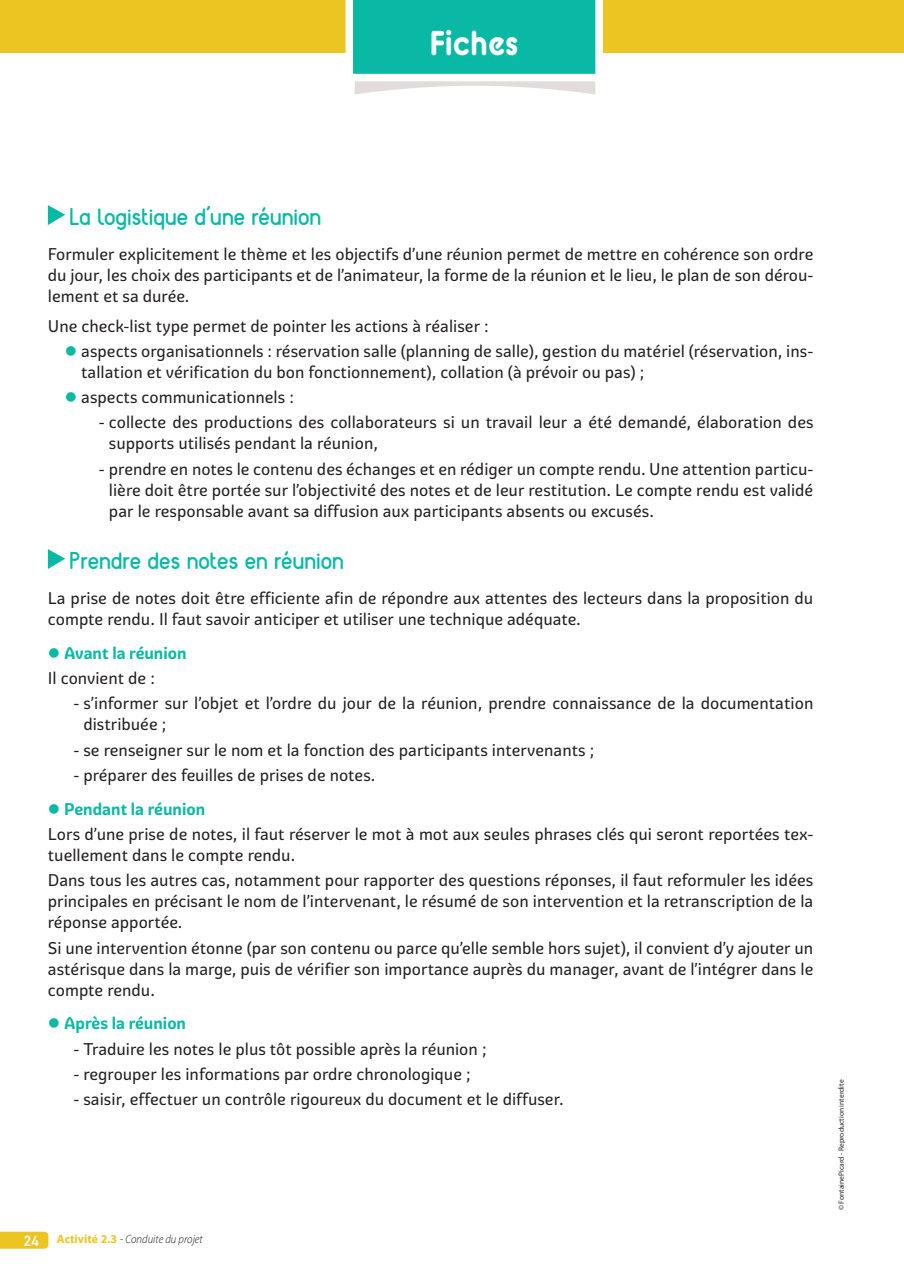
<style>
.page{position:relative;width:904px;height:1279px;background:#fff}
.page>*{position:absolute;margin:0;border:0;box-sizing:border-box;transform-origin:0 0}
.t1{font:700 34.5px "BC Alphapipe RB";color:#fff;scale:.9 1}
.Style_de_paragraphe{font:700 24px "Reef";color:#09b9a6}
._1-Texte_Missions{font:16.5px/21px "Graviola";color:#231f20}
._1-Texte_Missions-2{font:700 16.5px "Graviola";color:#09b9a6}
.t2{font:italic 300 semi-condensed 12px "Myriad Pro";color:#231f20}
.t3{font:7.5px "Myriad Pro";color:#231f20}
.s1{color:#09b9a6}
.s2{font-family:"DIN Next LT Pro";font-weight:500;font-style:normal;font-stretch:normal;font-size:15px;color:#fff}
.s3{font-weight:700;font-style:normal;font-stretch:normal;color:#edc523}
</style>
<div class="page">
<svg style="left:0;top:1231px;width:48px;height:17px"></svg>
<div style="left:0;top:0;width:904px;height:53px;background:#edc523"></div>
<svg style="left:346px;top:0;width:257px;height:95px"></svg>
<svg style="left:48px;top:205px;width:17px;height:20px"></svg>
<svg style="left:48px;top:549px;width:17px;height:20px"></svg>
<h1 class="t1" style="left:430px;top:20px;width:100px">Fiches</h1>
<p class="Style_de_paragraphe" style="left:69px;top:201px;width:253px">La logistique d’une réunion</p>
<p class="_1-Texte_Missions" style="left:48px;top:244px;width:767px;text-align:justify">Formuler explicitement le thème et les objectifs d’une réunion permet de mettre en cohérence son ordre du jour, les choix des participants et de l’animateur, la forme de la réunion et le lieu, le plan de son dérou&shy;lement et sa durée.</p>
<p class="_1-Texte_Missions" style="left:48px;top:315px;width:442px">Une check-list type permet de pointer les actions à réaliser :</p>
<p class="_1-Texte_Missions" style="left:81px;top:341px;width:734px;text-indent:-16px"><span class="s1">●</span> aspects organisationnels : réservation salle (planning de salle), gestion du matériel (réservation, ins&shy;tallation et vérification du bon fonctionnement), collation (à prévoir ou pas) ;</p>
<p class="_1-Texte_Missions" style="left:65px;top:387px;width:231px"><span class="s1">●</span> aspects communicationnels :</p>
<p class="_1-Texte_Missions" style="left:109px;top:412px;width:706px;text-indent:-10px">- collecte des productions des collaborateurs si un travail leur a été demandé, élaboration des supports utilisés pendant la réunion,</p>
<p class="_1-Texte_Missions" style="left:109px;top:458px;width:706px;text-align:justify;text-indent:-10px">- prendre en notes le contenu des échanges et en rédiger un compte rendu. Une attention particu&shy;lière doit être portée sur l’objectivité des notes et de leur restitution. Le compte rendu est validé par le responsable avant sa diffusion aux participants absents ou excusés.</p>
<p class="Style_de_paragraphe" style="left:69px;top:545px;width:276px">Prendre des notes en réunion</p>
<p class="_1-Texte_Missions" style="left:48px;top:588px;width:767px">La prise de notes doit être efficiente afin de répondre aux attentes des lecteurs dans la proposition du compte rendu. Il faut savoir anticiper et utiliser une technique adéquate.</p>
<p class="_1-Texte_Missions-2" style="left:48px;top:642px;width:140px">● Avant la réunion</p>
<p class="_1-Texte_Missions" style="left:48px;top:668px;width:109px">Il convient de :</p>
<p class="_1-Texte_Missions" style="left:83px;top:693px;width:731px;text-indent:-10px">- s’informer sur l’objet et l’ordre du jour de la réunion, prendre connaissance de la documentation distribuée ;</p>
<p class="_1-Texte_Missions" style="left:73px;top:739px;width:522px">- se renseigner sur le nom et la fonction des participants intervenants ;</p>
<p class="_1-Texte_Missions" style="left:73px;top:764px;width:304px">- préparer des feuilles de prises de notes.</p>
<p class="_1-Texte_Missions-2" style="left:48px;top:798px;width:159px">● Pendant la réunion</p>
<p class="_1-Texte_Missions" style="left:48px;top:823px;width:767px">Lors d’une prise de notes, il faut réserver le mot à mot aux seules phrases clés qui seront reportées tex&shy;tuellement dans le compte rendu.</p>
<p class="_1-Texte_Missions" style="left:48px;top:870px;width:767px;text-align:justify">Dans tous les autres cas, notamment pour rapporter des questions réponses, il faut reformuler les idées principales en précisant le nom de l’intervenant, le résumé de son intervention et la retranscription de la réponse apportée.</p>
<p class="_1-Texte_Missions" style="left:48px;top:937px;width:767px;text-align:justify">Si une intervention étonne (par son contenu ou parce qu’elle semble hors sujet), il convient d’y ajouter un astérisque dans la marge, puis de vérifier son importance auprès du manager, avant de l’intégrer dans le compte rendu.</p>
<p class="_1-Texte_Missions-2" style="left:48px;top:1013px;width:140px">● Après la réunion</p>
<p class="_1-Texte_Missions" style="left:73px;top:1038px;width:415px">- Traduire les notes le plus tôt possible après la réunion ;</p>
<p class="_1-Texte_Missions" style="left:73px;top:1063px;width:399px">- regrouper les informations par ordre chronologique ;</p>
<p class="_1-Texte_Missions" style="left:73px;top:1088px;width:492px">- saisir, effectuer un contrôle rigoureux du document et le diffuser.</p>
<p class="t2" style="left:23px;top:1232px;width:181px"><span class="s2">24</span> <span class="s3">Activité 2.3</span> - Conduite du projet</p>
<p class="t3" style="left:836px;top:1210px;width:132px;rotate:-90deg">© FontainePicard - Reproduction interdite</p>
</div>
